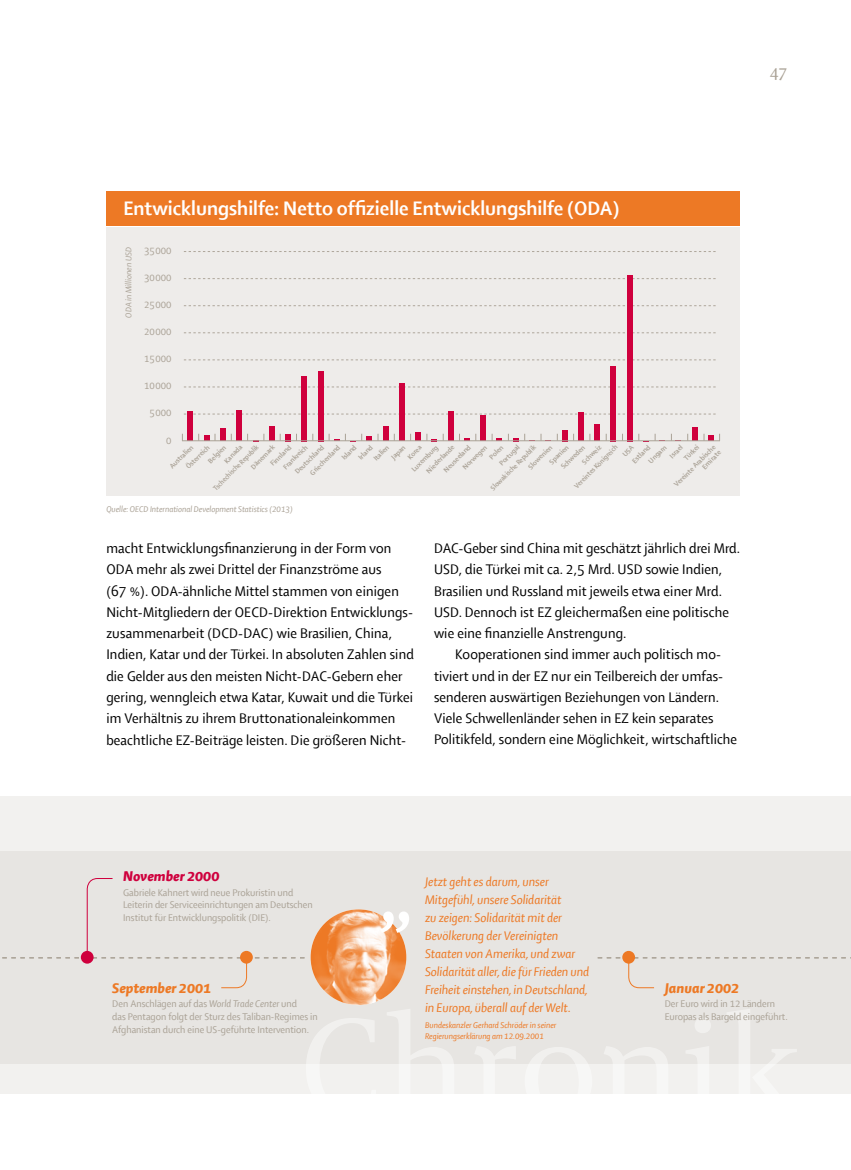
<style>
.page{position:relative;width:851px;height:1170px;background:#fff}
.page>*{position:absolute;margin:0;border:0;box-sizing:border-box;transform-origin:0 0}
.t1{font:700 75px "Enigma 2";color:#fff}
.t2{font:21px "Shaker RB";color:#fff}
.t3{font:19.5px "Enigma 2";color:#aaa296}
.t4{font:15px/21.3px "Shaker R";letter-spacing:.01em;color:#000}
.t5{font:15px "Shaker RHI";color:#ed7925}
.t6{font:15px "Shaker RHI";color:#cf003d}
.t7{font:13.5px/18px "Shaker RI";color:#ed7925}
.t8{font:10.5px/12.8px "Shaker R";color:#aaa296}
.t9{font:9px "Shaker RI";color:#aaa296}
.t10{font:9px/10.5px "Shaker RI";color:#ed7925}
.t11{font:7.5px/11.6px "Shaker RB";color:#aaa296}
.t12{font:7.5px "Shaker RB";color:#aaa296;scale:.95 1}
.t13{font:7.5px "Shaker RB";color:#aaa296;scale:.92 1}
.s1{font-family:"Shaker RI"}
</style>
<div class="page">
<div style="left:0;top:795px;width:850px;height:298px;background:#f2f1ef"></div>
<div style="left:0;top:850px;width:850px;height:213px;background:#e7e5e2"></div>
<div style="left:106px;top:227px;width:634px;height:268px;background:#eeecea"></div>
<div style="left:106px;top:191px;width:634px;height:34px;background:#ed7925"></div>
<img style="left:310px;top:909px;width:96px;height:96px;border-radius:48px">
<svg style="left:184px;top:413px;width:531px;height:1px"></svg>
<svg style="left:184px;top:386px;width:531px;height:1px"></svg>
<svg style="left:184px;top:359px;width:531px;height:1px"></svg>
<svg style="left:184px;top:332px;width:531px;height:1px"></svg>
<svg style="left:184px;top:305px;width:531px;height:1px"></svg>
<svg style="left:183px;top:278px;width:532px;height:1px"></svg>
<svg style="left:183px;top:251px;width:532px;height:1px"></svg>
<div style="left:187px;top:412px;width:6px;height:29px;background:#cf003d"></div>
<svg style="left:198px;top:433px;width:17px;height:7px"></svg>
<div style="left:220px;top:428px;width:6px;height:13px;background:#cf003d"></div>
<div style="left:236px;top:410px;width:6px;height:31px;background:#cf003d"></div>
<svg style="left:247px;top:433px;width:17px;height:7px"></svg>
<div style="left:269px;top:426px;width:6px;height:15px;background:#cf003d"></div>
<div style="left:285px;top:434px;width:6px;height:7px;background:#cf003d"></div>
<div style="left:301px;top:376px;width:6px;height:65px;background:#cf003d"></div>
<div style="left:317px;top:371px;width:6px;height:70px;background:#cf003d"></div>
<svg style="left:329px;top:433px;width:49px;height:9px"></svg>
<div style="left:382px;top:426px;width:6px;height:15px;background:#cf003d"></div>
<div style="left:399px;top:383px;width:6px;height:58px;background:#cf003d"></div>
<div style="left:415px;top:432px;width:6px;height:9px;background:#cf003d"></div>
<svg style="left:426px;top:433px;width:11px;height:7px"></svg>
<div style="left:447px;top:411px;width:6px;height:30px;background:#cf003d"></div>
<svg style="left:459px;top:433px;width:17px;height:7px"></svg>
<div style="left:480px;top:415px;width:6px;height:26px;background:#cf003d"></div>
<svg style="left:491px;top:433px;width:11px;height:7px"></svg>
<svg style="left:508px;top:433px;width:10px;height:7px"></svg>
<svg style="left:524px;top:433px;width:27px;height:9px"></svg>
<div style="left:561px;top:430px;width:6px;height:11px;background:#cf003d"></div>
<div style="left:577px;top:412px;width:6px;height:29px;background:#cf003d"></div>
<div style="left:594px;top:424px;width:6px;height:17px;background:#cf003d"></div>
<div style="left:610px;top:366px;width:6px;height:75px;background:#cf003d"></div>
<div style="left:626px;top:275px;width:6px;height:166px;background:#cf003d"></div>
<svg style="left:654px;top:433px;width:2px;height:7px"></svg>
<div style="left:691px;top:427px;width:6px;height:14px;background:#cf003d"></div>
<svg style="left:703px;top:433px;width:10px;height:7px"></svg>
<hr style="left:182px;top:440px;width:537px;height:1px;background:#aaa296">
<svg style="left:2px;top:878px;width:844px;height:110px"></svg>
<svg style="left:622px;top:433px;width:26px;height:9px"></svg>
<h3 class="t3" style="left:769px;top:58px;width:19px">47</h3>
<h2 class="t2" style="left:123px;top:197px;width:497px">Entwicklungshilfe: Netto offizielle Entwicklungshilfe (ODA)</h2>
<p class="t9" style="left:124px;top:317px;width:72px;rotate:-90deg">ODA in Millionen USD</p>
<p class="t8" style="left:144px;top:245px;width:29px">35000</p>
<p class="t8" style="left:144px;top:272px;width:29px">30000</p>
<p class="t8" style="left:144px;top:299px;width:29px">25000</p>
<p class="t8" style="left:144px;top:326px;width:29px">20000</p>
<p class="t8" style="left:144px;top:353px;width:29px">15000</p>
<p class="t8" style="left:144px;top:380px;width:29px">10000</p>
<p class="t8" style="left:149px;top:407px;width:23px">5000</p>
<p class="t8" style="left:166px;top:434px;width:7px">0</p>
<p class="t11" style="left:166px;top:463px;width:32px;rotate:-45deg">Australien</p>
<p class="t11" style="left:292px;top:468px;width:39px;rotate:-45deg">Deutschland</p>
<p class="t11" style="left:423px;top:467px;width:38px;rotate:-45deg">Niederlande</p>
<p class="t11" style="left:558px;top:463px;width:32px;rotate:-45deg">Schweden</p>
<p class="t13" style="left:211px;top:486px;width:68px;rotate:-45deg">Tschechische Republik</p>
<p class="t11" style="left:496px;top:460px;width:27px;rotate:-45deg">Portugal</p>
<p class="t11" style="left:248px;top:464px;width:32px;rotate:-45deg">Dänemark</p>
<p class="t12" style="left:489px;top:486px;width:66px;rotate:-45deg">Slowakische Republik</p>
<p class="t11" style="left:183px;top:463px;width:32px;rotate:-45deg">Österreich</p>
<p class="t11" style="left:440px;top:467px;width:37px;rotate:-45deg">Neuseeland</p>
<p class="t11" style="left:267px;top:460px;width:28px;rotate:-45deg">Finnland</p>
<p class="t11" style="left:525px;top:464px;width:32px;rotate:-45deg">Slowenien</p>
<p class="t11" style="left:307px;top:470px;width:41px;rotate:-45deg">Griechenland</p>
<p class="t11" style="left:579px;top:459px;width:26px;rotate:-45deg">Schweiz</p>
<p class="t11" style="left:205px;top:457px;width:24px;rotate:-45deg">Belgien</p>
<p class="t11" style="left:629px;top:458px;width:24px;rotate:-45deg">Estland</p>
<p class="t11" style="left:339px;top:454px;width:19px;rotate:-45deg">Island</p>
<p class="t12" style="left:572px;top:484px;width:62px;rotate:-45deg">Vereintes Königreich</p>
<p class="t11" style="left:355px;top:454px;width:19px;rotate:-45deg">Irland</p>
<p class="t11" style="left:486px;top:453px;width:18px;rotate:-45deg">Polen</p>
<p class="t11" style="left:404px;top:454px;width:18px;rotate:-45deg">Korea</p>
<p class="t11" style="left:666px;top:453px;width:17px;rotate:-45deg">Israel</p>
<p class="t11" style="left:280px;top:464px;width:32px;rotate:-45deg">Frankreich</p>
<p class="t11" style="left:546px;top:459px;width:26px;rotate:-45deg">Spanien</p>
<p class="t11" style="left:408px;top:466px;width:36px;rotate:-45deg">Luxemburg</p>
<p class="t11" style="left:663px;top:473px;width:57px;text-indent:26px;rotate:-45deg">Türkei<br>Vereinte Arabische</p>
<p class="t11" style="left:221px;top:457px;width:24px;rotate:-45deg">Kanada</p>
<p class="t11" style="left:645px;top:458px;width:24px;rotate:-45deg">Ungarn</p>
<p class="t11" style="left:459px;top:464px;width:33px;rotate:-45deg">Norwegen</p>
<p class="t11" style="left:388px;top:454px;width:18px;rotate:-45deg">Japan</p>
<p class="t11" style="left:370px;top:455px;width:20px;rotate:-45deg">Italien</p>
<p class="t11" style="left:699px;top:464px;width:25px;rotate:-45deg">Emirate</p>
<p class="t9" style="left:106px;top:504px;width:188px">Quelle: OECD International Development Statistics (2013)</p>
<p class="t4" style="left:106px;top:537px;width:309px">macht Entwicklungsfinanzierung in der Form von ODA mehr als zwei Drittel der Finanzströme aus<br>(67 %). ODA-ähnliche Mittel stammen von einigen Nicht-Mitgliedern der OECD-Direktion Entwicklungs&shy;zusammenarbeit (DCD-DAC) wie Brasilien, China, Indien, Katar und der Türkei. In absoluten Zahlen sind die Gelder aus den meisten Nicht-DAC-Gebern eher gering, wenngleich etwa Katar, Kuwait und die Türkei im Verhältnis zu ihrem Bruttonationaleinkommen beachtliche EZ-Beiträge leisten. Die größeren Nicht-</p>
<p class="t4" style="left:434px;top:537px;width:307px">DAC-Geber sind China mit geschätzt jährlich drei Mrd.<br>USD, die Türkei mit ca. 2,5 Mrd. USD sowie Indien, Brasilien und Russland mit jeweils etwa einer Mrd.<br>USD. Dennoch ist EZ gleichermaßen eine politische wie eine finanzielle Anstrengung.</p>
<p class="t4" style="left:434px;top:644px;width:304px;text-indent:21px">Kooperationen sind immer auch politisch mo&shy;tiviert und in der EZ nur ein Teilbereich der umfas&shy;senderen auswärtigen Beziehungen von Ländern.<br>Viele Schwellenländer sehen in EZ kein separates Politikfeld, sondern eine Möglichkeit, wirtschaftliche</p>
<p class="t6" style="left:123px;top:868px;width:98px">November 2000</p>
<p class="t8" style="left:123px;top:885px;width:191px">Gabriele Kahnert wird neue Prokuristin und<br>Leiterin der Serviceeinrichtungen am Deutschen<br>Institut für Entwicklungspolitik (DIE).</p>
<p class="t5" style="left:112px;top:979px;width:100px">September 2001</p>
<p class="t8" style="left:112px;top:997px;width:207px">Den Anschlägen auf das <span class="s1">World Trade Center</span> und<br>das Pentagon folgt der Sturz des Taliban-Regimes in<br>Afghanistan durch eine US-geführte Intervention.</p>
<h1 class="t1" style="left:379px;top:844px;width:36px">„</h1>
<p class="t7" style="left:425px;top:872px;width:166px">Jetzt geht es darum, unser<br>Mitgefühl, unsere Solidarität<br>zu zeigen: Solidarität mit der<br>Bevölkerung der Vereinigten<br>Staaten von Amerika, und zwar<br>Solidarität aller, die für Frieden und<br>Freiheit einstehen, in Deutschland, in Europa, überall auf der Welt.</p>
<p class="t10" style="left:425px;top:1019px;width:133px">Bundeskanzler Gerhard Schröder in seiner<br>Regierungserklärung am 12.09.2001</p>
<p class="t5" style="left:664px;top:979px;width:76px">Januar 2002</p>
<p class="t8" style="left:664px;top:997px;width:125px">Der Euro wird in 12 Ländern<br>Europas als Bargeld eingeführt.</p>
</div>
